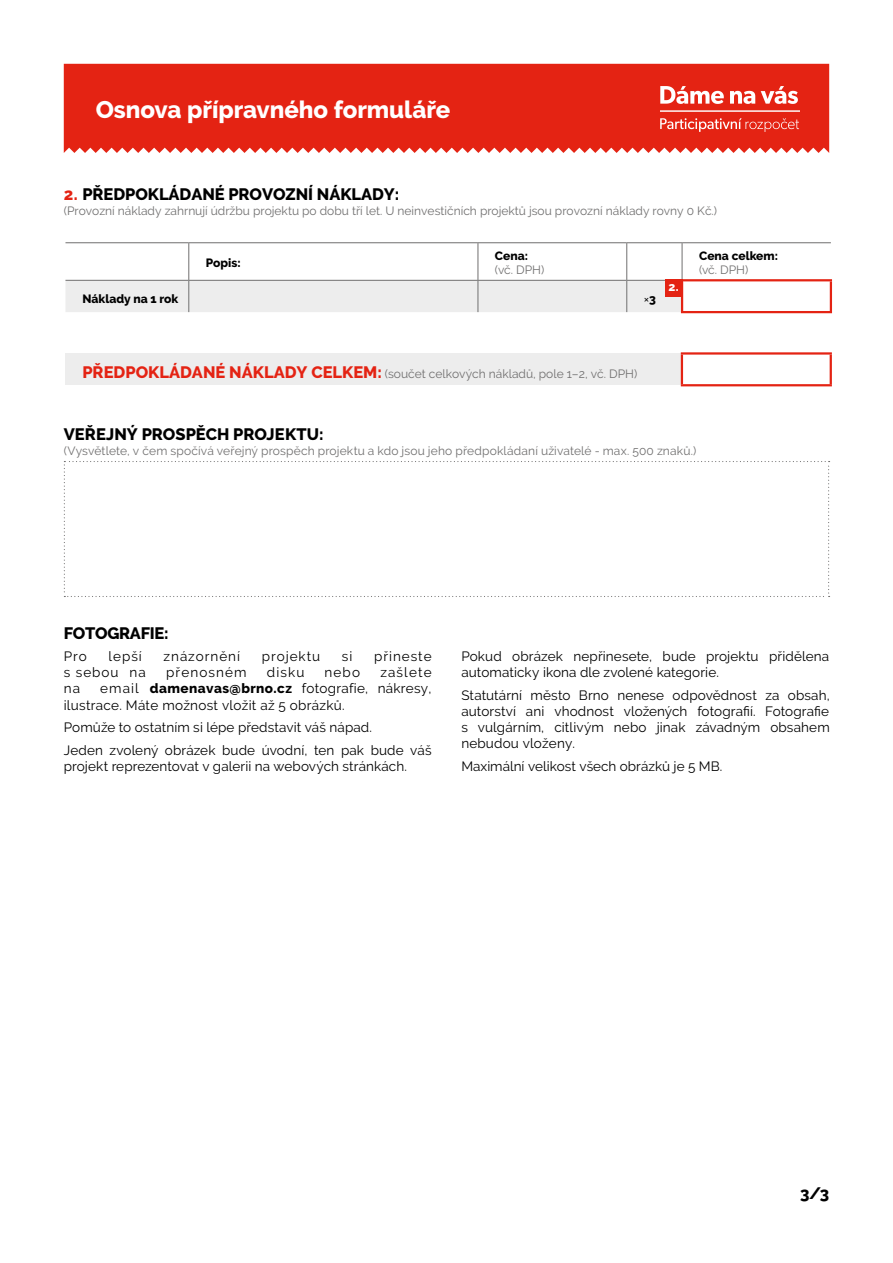
<style>
.page{position:relative;width:893px;height:1263px;background:#fff}
.page>*{position:absolute;margin:0;border:0;box-sizing:border-box;transform-origin:0 0}
.t1{font:800 24px "Raleway";color:#fff}
.t2{font:800 16.5px "Raleway";letter-spacing:-.005em;color:#000}
.t3{font:13.5px/16.2px "Raleway";letter-spacing:.01em;color:#000}
.t4{font:13.5px "Raleway";letter-spacing:.07em;color:#000}
.t5{font:13.5px "Raleway";letter-spacing:.08em;color:#000}
.t6{font:12px "Raleway";color:#706f6f}
.t7{font:800 12px "Raleway";color:#000}
.t8{font:12px "Raleway";color:#000}
.t9{font:800 12px "Raleway";color:#fff}
.s1{color:#e42313}
.s2{font-style:inherit}
.s3{font-weight:800}
.s4{font-weight:800;font-size:16.5px;color:#e42313}
</style>
<div class="page">
<div style="left:66px;top:281px;width:615px;height:31px;background:#ededed"></div>
<hr style="left:478px;top:243px;width:1px;height:37px;background:#706f6f">
<hr style="left:626px;top:243px;width:1px;height:37px;background:#706f6f">
<hr style="left:682px;top:243px;width:1px;height:36px;background:#706f6f">
<hr style="left:478px;top:281px;width:1px;height:31px;background:#706f6f">
<hr style="left:626px;top:281px;width:1px;height:31px;background:#706f6f">
<hr style="left:65px;top:242px;width:124px;height:1px;background:#706f6f">
<hr style="left:189px;top:242px;width:289px;height:1px;background:#706f6f">
<hr style="left:478px;top:242px;width:149px;height:1px;background:#706f6f">
<hr style="left:627px;top:242px;width:55px;height:1px;background:#706f6f">
<hr style="left:682px;top:242px;width:149px;height:1px;background:#706f6f">
<hr style="left:65px;top:280px;width:124px;height:1px;background:#706f6f">
<hr style="left:189px;top:280px;width:289px;height:1px;background:#706f6f">
<hr style="left:478px;top:280px;width:149px;height:1px;background:#706f6f">
<hr style="left:627px;top:280px;width:54px;height:1px;background:#706f6f">
<hr style="left:188px;top:243px;width:1px;height:37px;background:#706f6f">
<hr style="left:188px;top:281px;width:1px;height:31px;background:#706f6f">
<hr style="left:681px;top:279px;width:151px;height:2px;background:#e42313">
<hr style="left:681px;top:281px;width:2px;height:30px;background:#e42313">
<hr style="left:830px;top:281px;width:2px;height:30px;background:#e42313">
<hr style="left:681px;top:311px;width:151px;height:2px;background:#e42313">
<div style="left:65px;top:353px;width:617px;height:32px;background:#ededed"></div>
<hr style="left:681px;top:352px;width:151px;height:3px;background:#e42313">
<hr style="left:681px;top:355px;width:2px;height:29px;background:#e42313">
<hr style="left:830px;top:355px;width:2px;height:29px;background:#e42313">
<hr style="left:681px;top:384px;width:151px;height:2px;background:#e42313">
<div style="left:665px;top:279px;width:17px;height:17px;background:#e42313"></div>
<div style="left:64px;top:64px;width:765px;height:89px;background:#e42313"></div>
<svg style="left:64px;top:461px;width:766px;height:136px"></svg>
<img style="left:661px;top:87px;width:138px;height:44px">
<h1 class="t1" style="left:96px;top:96px;width:356px">Osnova přípravného formuláře</h1>
<p class="t2" style="left:64px;top:185px;width:337px"><span class="s1">2.</span> PŘEDPOKLÁDANÉ PROVOZNÍ NÁKLADY:</p>
<p class="t6" style="left:64px;top:204px;width:655px">(Provozní náklady zahrnují údržbu projektu po dobu tří let<span class="s2">.</span> U neinvestičních projektů jsou provozní náklady rovny 0 Kč.)</p>
<p class="t7" style="left:206px;top:256px;width:36px">Popis:</p>
<p class="t7" style="left:495px;top:249px;width:35px">Cena:</p>
<p class="t6" style="left:495px;top:263px;width:51px">(vč. DPH)</p>
<p class="t7" style="left:82px;top:292px;width:97px">Náklady na 1 rok</p>
<p class="t8" style="left:644px;top:292px;width:14px">×<span class="s3">3</span></p>
<p class="t9" style="left:668px;top:280px;width:12px">2.</p>
<p class="t7" style="left:699px;top:249px;width:80px">Cena celkem:</p>
<p class="t6" style="left:699px;top:263px;width:51px">(vč. DPH)</p>
<p class="t6" style="left:82px;top:367px;width:556px"><span class="s4">PŘEDPOKLÁDANÉ NÁKLADY CELKEM:</span> (součet celkových nákladů, pole 1–2, vč. DPH)</p>
<p class="t2" style="left:64px;top:425px;width:261px">VEŘEJNÝ PROSPĚCH PROJEKTU:</p>
<p class="t6" style="left:64px;top:443px;width:634px">(Vysvětlete, v čem spočívá veřejný prospěch projektu a kdo jsou jeho předpokládaní uživatelé - max. 500 znaků.)</p>
<p class="t2" style="left:64px;top:623px;width:106px">FOTOGRAFIE:</p>
<p class="t3" style="left:64px;top:648px;width:25px">Pro</p>
<p class="t3" style="left:109px;top:648px;width:35px">lepší</p>
<p class="t4" style="left:164px;top:648px;width:78px">znázornění</p>
<p class="t4" style="left:262px;top:648px;width:60px">projektu</p>
<p class="t3" style="left:342px;top:648px;width:12px">si</p>
<p class="t4" style="left:374px;top:648px;width:59px">přineste</p>
<p class="t3" style="left:64px;top:664px;width:84px">s sebou na</p>
<p class="t5" style="left:166px;top:665px;width:82px">přenosném</p>
<p class="t3" style="left:267px;top:664px;width:39px">disku</p>
<p class="t3" style="left:325px;top:664px;width:37px">nebo</p>
<p class="t5" style="left:380px;top:665px;width:53px">zašlete</p>
<p class="t3" style="left:64px;top:681px;width:18px">na</p>
<p class="t3" style="left:64px;top:681px;width:369px;text-indent:36px">email <span class="s3">damenavas@brno.cz</span> fotografie, nákresy, ilustrace. Máte možnost vložit až 5 obrázků.</p>
<p class="t3" style="left:64px;top:716px;width:369px;line-height:22.5px">Pomůže to ostatním si lépe představit váš nápad.<br>Jeden zvolený obrázek bude úvodní, ten pak bude váš</p>
<p class="t3" style="left:64px;top:758px;width:345px">projekt reprezentovat v galerii na webových stránkách.</p>
<p class="t3" style="left:461px;top:648px;width:369px">Pokud obrázek nepřinesete, bude projektu přidělena automaticky ikona dle zvolené kategorie.</p>
<p class="t3" style="left:461px;top:687px;width:370px;text-align:justify">Statutární město Brno nenese odpovědnost za obsah, autorství ani vhodnost vložených fotografií. Fotografie s vulgárním, citlivým nebo jinak závadným obsahem nebudou vloženy.</p>
<p class="t3" style="left:461px;top:758px;width:262px">Maximální velikost všech obrázků je 5 MB.</p>
<p class="t2" style="left:800px;top:1184px;width:30px">3/3</p>
</div>
